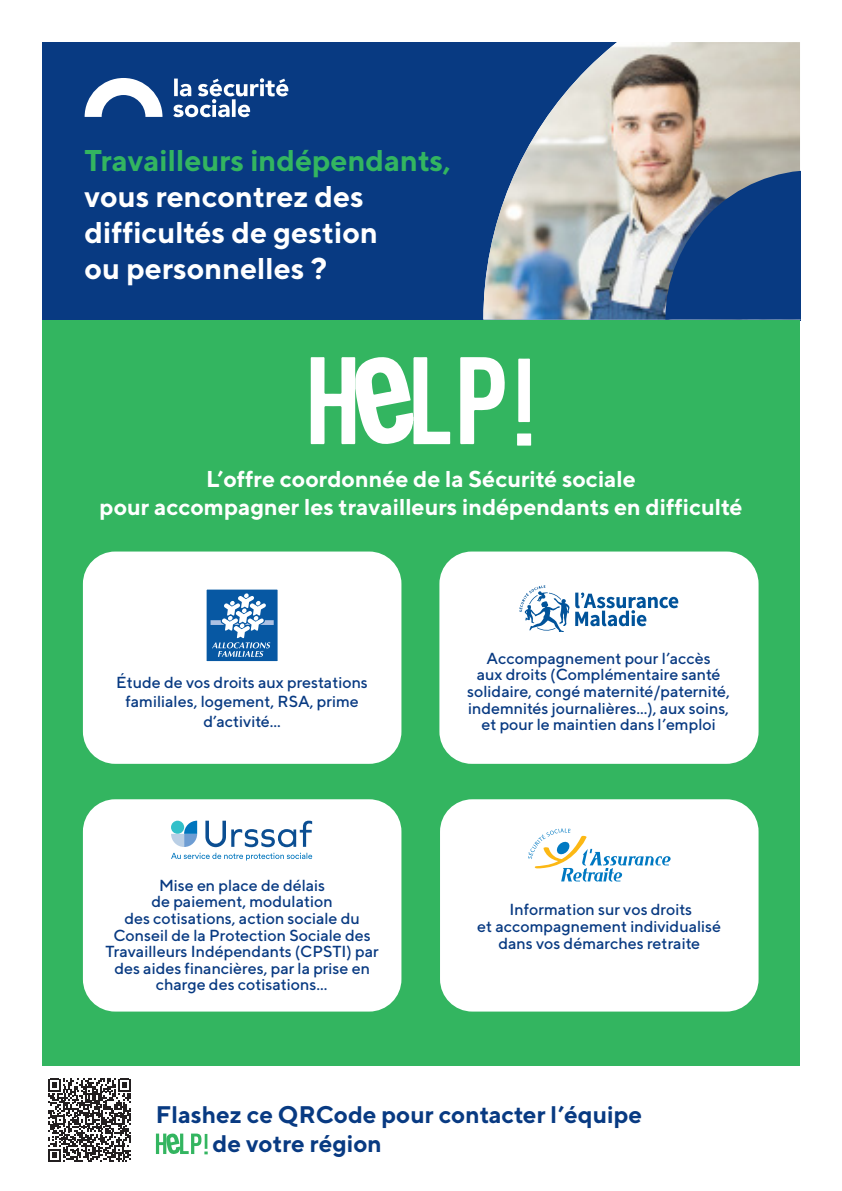
<style>
.page{position:relative;width:842px;height:1191px;background:#fff}
.page>*{position:absolute;margin:0;border:0;box-sizing:border-box;transform-origin:0 0}
.t1{font:700 30px/36px "TT Norms";color:#fff}
.t2{font:700 30px "TT Norms";color:#33b560}
.t3{font:700 24px/28.8px "TT Norms";color:#083a82}
.t4{font:700 22.9px/27.5px "TT Norms";color:#fff;text-align:center}
.t5{font:500 16px/16.6px "TT Norms";color:#083a82;text-align:center}
</style>
<div class="page">
<div style="left:42px;top:42px;width:758px;height:278px;background:#083a82"></div>
<img style="left:483px;top:42px;width:317px;height:277px">
<svg style="left:665px;top:170px;width:135px;height:149px"></svg>
<div style="left:42px;top:320px;width:758px;height:746px;background:#33b560"></div>
<svg style="left:460px;top:357px;width:45px;height:87px"></svg>
<svg style="left:311px;top:357px;width:139px;height:87px"></svg>
<svg style="left:518px;top:358px;width:12px;height:64px"></svg>
<svg style="left:517px;top:433px;width:14px;height:12px"></svg>
<div style="left:83px;top:551px;width:318px;height:213px;background:#fff;border-radius:32px"></div>
<div style="left:206px;top:589px;width:72px;height:72px;background:#0758a3"></div>
<svg style="left:211px;top:593px;width:63px;height:64px"></svg>
<div style="left:83px;top:799px;width:318px;height:212px;background:#fff;border-radius:32px"></div>
<svg style="left:171px;top:820px;width:141px;height:40px"></svg>
<div style="left:440px;top:799px;width:318px;height:212px;background:#fff;border-radius:32px"></div>
<svg style="left:156px;top:1133px;width:52px;height:21px"></svg>
<svg style="left:173px;top:78px;width:115px;height:39px"></svg>
<svg style="left:85px;top:78px;width:77px;height:39px"></svg>
<div style="left:439px;top:551px;width:319px;height:213px;background:#fff;border-radius:32px"></div>
<svg style="left:519px;top:585px;width:159px;height:47px"></svg>
<svg style="left:528px;top:828px;width:143px;height:53px"></svg>
<svg style="left:48px;top:1078px;width:83px;height:83px"></svg>
<h1 class="t2" style="left:85px;top:142px;width:368px">Travailleurs indépendants,</h1>
<h1 class="t1" style="left:85px;top:178px;width:295px">vous rencontrez des difficultés de gestion ou personnelles ?</h1>
<h3 class="t4" style="left:100px;top:465px;width:644px">L’offre coordonnée de la Sécurité sociale<br>pour accompagner les travailleurs indépendants en difficulté</h3>
<p class="t5" style="left:116px;top:672px;width:253px;line-height:19.2px">Étude de vos droits aux prestations familiales, logement, RSA, prime d’activité...</p>
<p class="t5" style="left:106px;top:876px;width:275px">Mise en place de délais<br>de paiement, modulation<br>des cotisations, action sociale du<br>Conseil de la Protection Sociale des<br>Travailleurs Indépendants (CPSTI) par des aides financières, par la prise en charge des cotisations...</p>
<p class="t5" style="left:467px;top:649px;width:264px">Accompagnement pour l’accès<br>aux droits (Complémentaire santé solidaire, congé maternité/paternité, indemnités journalières...), aux soins, et pour le maintien dans l’emploi</p>
<p class="t5" style="left:477px;top:901px;width:245px">Information sur vos droits<br>et accompagnement individualisé dans vos démarches retraite</p>
<h2 class="t3" style="left:213px;top:1099px;width:431px;text-indent:-57px">Flashez ce QRCode pour contacter l’équipe de votre région</h2>
</div>
